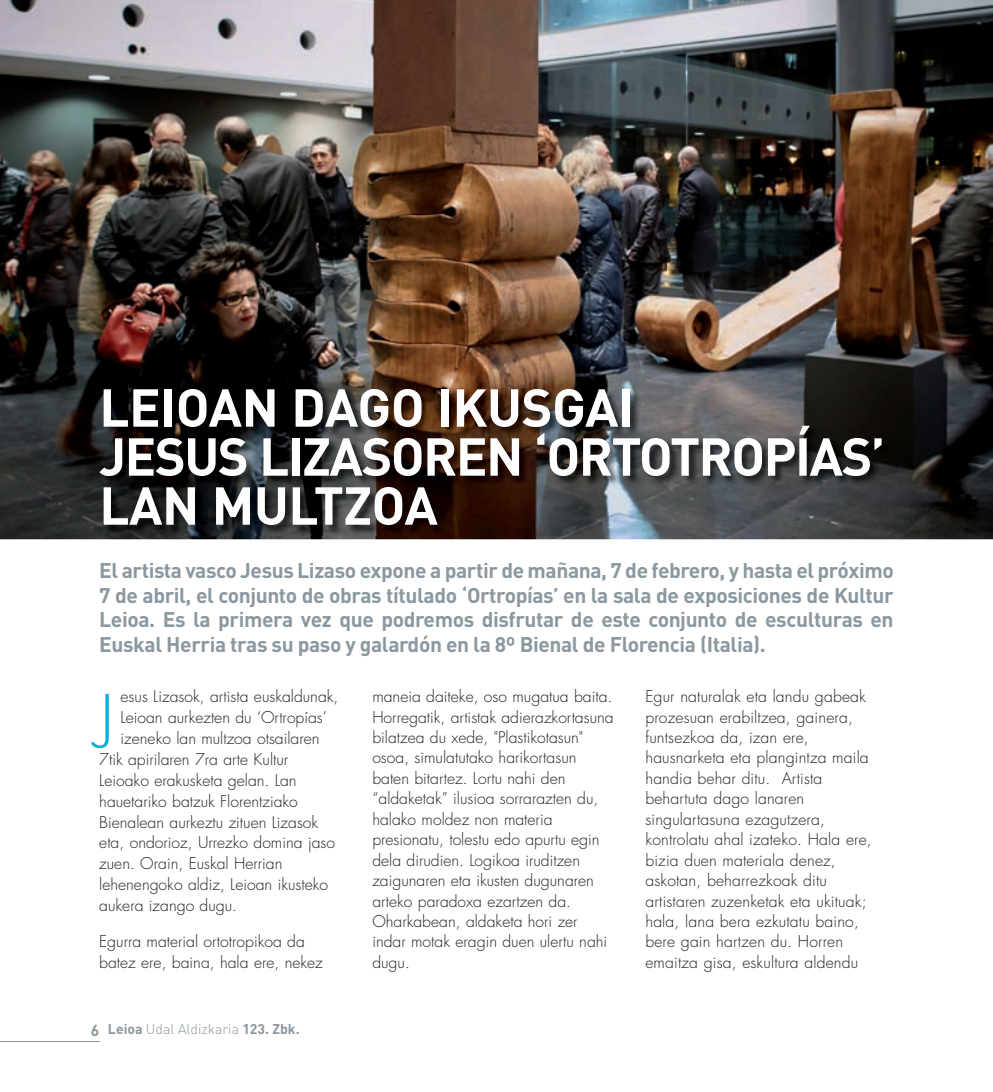
<style>
.page{position:relative;width:993px;height:1092px;background:#fff}
.page>*{position:absolute;margin:0;border:0;box-sizing:border-box;transform-origin:0 0}
.t1{font:300 59.5px "Futura";color:#00b1d9;scale:1.16 1}
.t2{font:700 52.5px/49px "DIN";letter-spacing:-.03em;color:#fff}
.t3{font:700 21px/24.5px "DIN";letter-spacing:-.02em;color:#8b98a0;text-align:justify}
.t4{font:300 15.75px/20.5px "Futura";color:#231f20}
.t5{font:300 14px "DIN";color:#8b98a0}
.s1{font-weight:700;font-size:15.75px}
.s2{font-weight:700}
</style>
<div class="page">
<hr style="left:0;top:1040px;width:99px;height:1px;background:#8b98a0">
<img style="left:0;top:0;width:992px;height:539px">
<img style="left:99px;top:389px;width:791px;height:146px">
<h2 class="t2" style="left:99px;top:381px;width:787px">Leioan dago ikusgai<br>jesus LiZasoren ‘ortotropÍas’<br>Lan MuLtZoa</h2>
<p class="t3" style="left:99px;top:557px;width:795px">el artista vasco jesus Lizaso expone a partir de mañana, 7 de febrero, y hasta el próximo 7 de abril, el conjunto de obras títulado ‘ortropías’ en la sala de exposiciones de kultur Leioa. es la primera vez que podremos disfrutar de este conjunto de esculturas en euskal Herria tras su paso y galardón en la 8º bienal de Florencia (italia).</p>
<p class="t4" style="left:372px;top:686px;width:243px">maneia daiteke, oso mugatua baita.<br>Horregatik, artistak adierazkortasuna bilatzea du xede, "Plastikotasun" osoa, simulatutako harikortasun baten bitartez. Lortu nahi den “aldaketak” ilusioa sorrarazten du, halako moldez non materia presionatu, tolestu edo apurtu egin dela dirudien. Logikoa iruditzen zaigunaren eta ikusten dugunaren arteko paradoxa ezartzen da.<br>Oharkabean, aldaketa hori zer indar motak eragin duen ulertu nahi dugu.</p>
<p class="t4" style="left:645px;top:686px;width:228px">Egur naturalak eta landu gabeak prozesuan erabiltzea, gainera, funtsezkoa da, izan ere, hausnarketa eta plangintza maila handia behar ditu. Artista behartuta dago lanaren singulartasuna ezagutzera, kontrolatu ahal izateko. Ha la ere, bizia duen materiala denez, askotan, beharrezkoak ditu artistaren zuzenketak eta ukituak; hala, lana bera ezkutatu baino, bere gain hartzen du. Horren emaitza gisa, eskultura aldendu</p>
<h1 class="t1" style="left:99px;top:681px;width:14px">J</h1>
<p class="t4" style="left:121px;top:686px;width:219px">esus Lizasok, artista euskaldunak,</p>
<p class="t4" style="left:121px;top:707px;width:208px">Leioan aurkezten du ‘Ortropías’</p>
<p class="t4" style="left:121px;top:728px;width:200px">izeneko lan multzoa otsailaren</p>
<p class="t4" style="left:99px;top:749px;width:190px">7tik apirilaren 7ra arte Kultur</p>
<p class="t4" style="left:99px;top:770px;width:199px">Leioako erakusketa gelan. Lan</p>
<p class="t4" style="left:99px;top:791px;width:200px">hauetariko batzuk Florentziako</p>
<p class="t4" style="left:99px;top:812px;width:220px">Bienalean aurkeztu zituen Lizasok</p>
<p class="t4" style="left:99px;top:832px;width:237px">eta, ondorioz, Urrezko domina jaso</p>
<p class="t4" style="left:99px;top:853px;width:184px">zuen. Orain, Euskal Herrian</p>
<p class="t4" style="left:99px;top:874px;width:230px">lehenengoko aldiz, Leioan ikusteko</p>
<p class="t4" style="left:99px;top:895px;width:139px">aukera izango dugu.</p>
<p class="t4" style="left:99px;top:931px;width:225px;line-height:21px">Egurra material ortotropikoa da batez ere, baina, hala ere, nekez</p>
<p class="t5" style="left:91px;top:1020px;width:210px"><span class="s1">6</span> <span class="s2">Leioa</span> Udal Aldizkaria <span class="s2">123. Zbk.</span></p>
</div>
